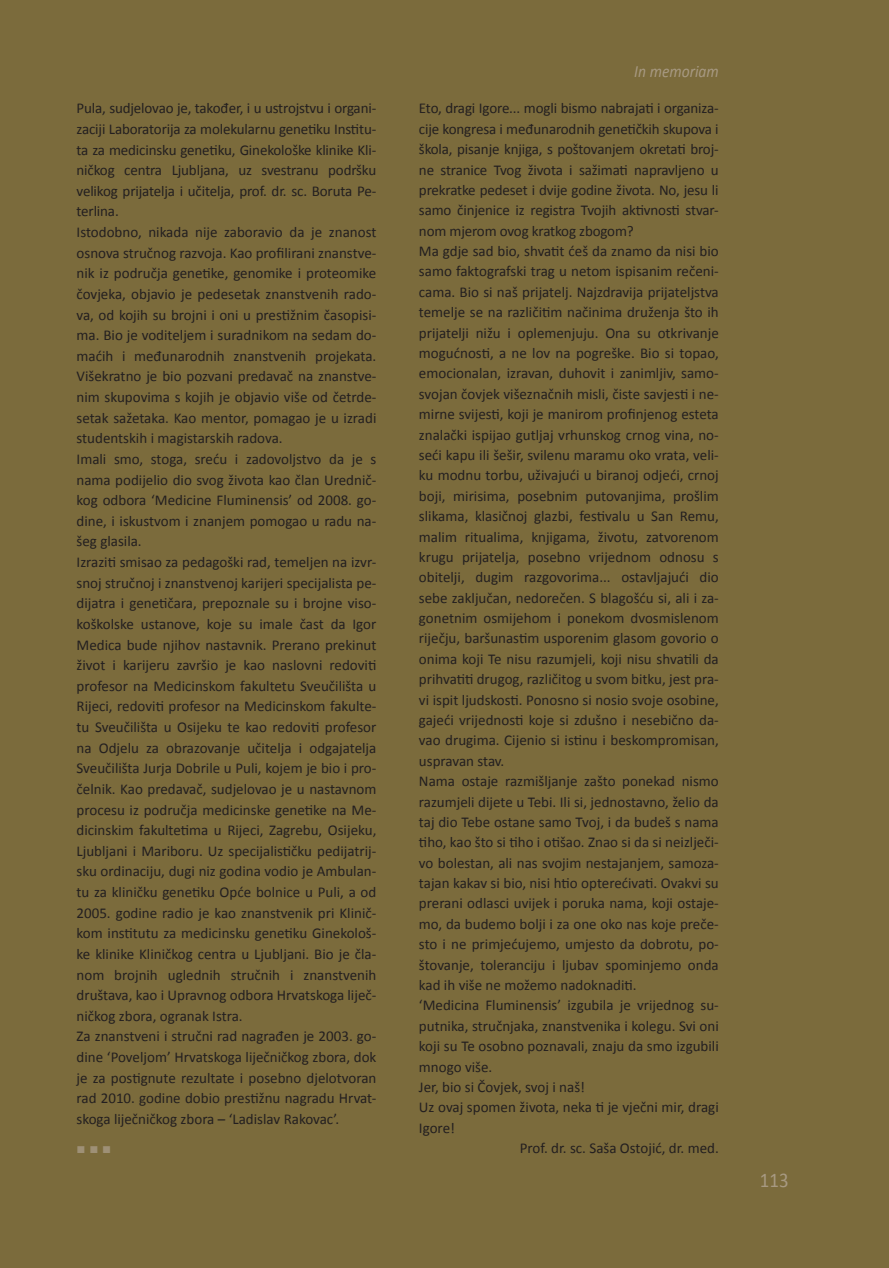
<style>
.page{position:relative;width:889px;height:1268px;background:#fff}
.page>*{position:absolute;margin:0;border:0;box-sizing:border-box;transform-origin:0 0}
.t1{font:21px "Calibri";color:#a79982;scale:.9 1}
.t2{font:italic 17.25px "Calibri";color:#a79982;scale:.9 1}
.osnovni_tekst{font:15px/20.5px "Calibri";color:#231f20;text-align:justify}
.osnovni_tekst-2{font:15px "Times New Roman";color:#9e9076}
</style>
<div class="page">
<div style="left:0;top:0;width:889px;height:1267px;background:#7b6b3c"></div>
<p class="osnovni_tekst" style="left:77px;top:97px;width:301px">Pula, sudjelovao je, također, i u ustrojstvu i organi&shy;zaciji Laboratorija za molekularnu genetiku Institu&shy;ta za medicinsku genetiku, Ginekološke klinike Kli&shy;ničkog centra Ljubljana, uz svestranu podršku velikog prijatelja i učitelja, prof. dr. sc. Boruta Pe&shy;terlina.</p>
<p class="osnovni_tekst" style="left:77px;top:221px;width:301px">Istodobno, nikada nije zaboravio da je znanost osnova stručnog razvoja. Kao profilirani znanstve&shy;nik iz područja genetike, genomike i proteomike čovjeka, objavio je pedesetak znanstvenih rado&shy;va, od kojih su brojni i oni u prestižnim časopisi&shy;ma. Bio je voditeljem i suradnikom na sedam do&shy;maćih i međunarodnih znanstvenih projekata.<br>Višekratno je bio pozvani predavač na znanstve&shy;nim skupovima s kojih je objavio više od četrde&shy;setak sažetaka. Kao mentor, pomagao je u izradi studentskih i magistarskih radova.</p>
<p class="osnovni_tekst" style="left:77px;top:448px;width:301px">Imali smo, stoga, sreću i zadovoljstvo da je s nama podijelio dio svog života kao član Urednič&shy;kog odbora ‘Medicine Fluminensis’ od 2008. go&shy;dine, i iskustvom i znanjem pomogao u radu na&shy;šeg glasila.</p>
<p class="osnovni_tekst" style="left:77px;top:551px;width:301px">Izraziti smisao za pedagoški rad, temeljen na izvr&shy;snoj stručnoj i znanstvenoj karijeri specijalista pe&shy;dijatra i genetičara, prepoznale su i brojne viso&shy;koškolske ustanove, koje su imale čast da Igor Medica bude njihov nastavnik. Prerano prekinut život i karijeru završio je kao naslovni redoviti profesor na Medicinskom fakultetu Sveučilišta u Rijeci, redoviti profesor na Medicinskom fakulte&shy;tu Sveučilišta u Osijeku te kao redoviti profesor na Odjelu za obrazovanje učitelja i odgajatelja Sveučilišta Jurja Dobrile u Puli, kojem je bio i pro&shy;čelnik. Kao predavač, sudjelovao je u nastavnom procesu iz područja medicinske genetike na Me&shy;dicinskim fakultetima u Rijeci, Zagrebu, Osijeku, Ljubljani i Mariboru. Uz specijalističku pedijatrij&shy;sku ordinaciju, dugi niz godina vodio je Ambulan&shy;tu za kliničku genetiku Opće bolnice u Puli, a od 2005. godine radio je kao znanstvenik pri Klinič&shy;kom institutu za medicinsku genetiku Ginekološ&shy;ke klinike Kliničkog centra u Ljubljani. Bio je čla&shy;nom brojnih uglednih stručnih i znanstvenih društava, kao i Upravnog odbora Hrvatskoga liječ&shy;ničkog zbora, ogranak Istra.</p>
<p class="osnovni_tekst" style="left:77px;top:1025px;width:301px">Za znanstveni i stručni rad nagrađen je 2003. go&shy;dine ‘Poveljom’ Hrvatskoga liječničkog zbora, dok je za postignute rezultate i posebno djelotvoran rad 2010. godine dobio prestižnu nagradu Hrvat&shy;skoga liječničkog zbora – ‘Ladislav Rakovac’.</p>
<p class="osnovni_tekst-2" style="left:77px;top:1137px;width:36px">■ ■ ■</p>
<p class="t2" style="left:634px;top:60px;width:95px">In memoriam</p>
<p class="osnovni_tekst" style="left:419px;top:97px;width:301px">Eto, dragi Igore... mogli bismo nabrajati i organiza&shy;cije kongresa i međunarodnih genetičkih skupova i škola, pisanje knjiga, s poštovanjem okretati broj&shy;ne stranice Tvog života i sažimati napravljeno u prekratke pedeset i dvije godine života. No, jesu li samo činjenice iz registra Tvojih aktivnosti stvar&shy;nom mjerom ovog kratkog zbogom?</p>
<p class="osnovni_tekst" style="left:419px;top:240px;width:301px">Ma gdje sad bio, shvatit ćeš da znamo da nisi bio samo faktografski trag u netom ispisanim rečeni&shy;cama. Bio si naš prijatelj. Najzdravija prijateljstva temelje se na različitim načinima druženja što ih prijatelji nižu i oplemenjuju. Ona su otkrivanje mogućnosti, a ne lov na pogreške. Bio si topao, emocionalan, izravan, duhovit i zanimljiv, samo&shy;svojan čovjek višeznačnih misli, čiste savjesti i ne&shy;mirne svijesti, koji je manirom profinjenog esteta znalački ispijao gutljaj vrhunskog crnog vina, no&shy;seći kapu ili šešir, svilenu maramu oko vrata, veli&shy;ku modnu torbu, uživajući u biranoj odjeći, crnoj boji, mirisima, posebnim putovanjima, prošlim slikama, klasičnoj glazbi, festivalu u San Remu, malim ritualima, knjigama, životu, zatvorenom krugu prijatelja, posebno vrijednom odnosu s obitelji, dugim razgovorima... ostavljajući dio sebe zaključan, nedorečen. S blagošću si, ali i za&shy;gonetnim osmijehom i ponekom dvosmislenom riječju, baršunastim usporenim glasom govorio o onima koji Te nisu razumjeli, koji nisu shvatili da prihvatiti drugog, različitog u svom bitku, jest pra&shy;vi ispit ljudskosti. Ponosno si nosio svoje osobine, gajeći vrijednosti koje si zdušno i nesebično da&shy;vao drugima. Cijenio si istinu i beskompromisan, uspravan stav.</p>
<p class="osnovni_tekst" style="left:419px;top:770px;width:301px">Nama ostaje razmišljanje zašto ponekad nismo razumjeli dijete u Tebi. Ili si, jednostavno, želio da taj dio Tebe ostane samo Tvoj, i da budeš s nama tiho, kao što si tiho i otišao. Znao si da si neizlječi&shy;vo bolestan, ali nas svojim nestajanjem, samoza&shy;tajan kakav si bio, nisi htio opterećivati. Ovakvi su prerani odlasci uvijek i poruka nama, koji ostaje&shy;mo, da budemo bolji i za one oko nas koje preče&shy;sto i ne primjećujemo, umjesto da dobrotu, po&shy;štovanje, toleranciju i ljubav spominjemo onda kad ih više ne možemo nadoknaditi.</p>
<p class="osnovni_tekst" style="left:419px;top:994px;width:301px">‘Medicina Fluminensis’ izgubila je vrijednog su&shy;putnika, stručnjaka, znanstvenika i kolegu. Svi oni koji su Te osobno poznavali, znaju da smo izgubili mnogo više.</p>
<p class="osnovni_tekst" style="left:419px;top:1075px;width:168px">Jer, bio si Čovjek, svoj i naš!</p>
<p class="osnovni_tekst" style="left:419px;top:1096px;width:301px">Uz ovaj spomen života, neka ti je vječni mir, dragi<br>Igore!</p>
<p class="osnovni_tekst" style="left:520px;top:1136px;width:200px">Prof. dr. sc. Saša Ostojić, dr. med.</p>
<p class="t1" style="left:760px;top:1166px;width:33px">113</p>
</div>
